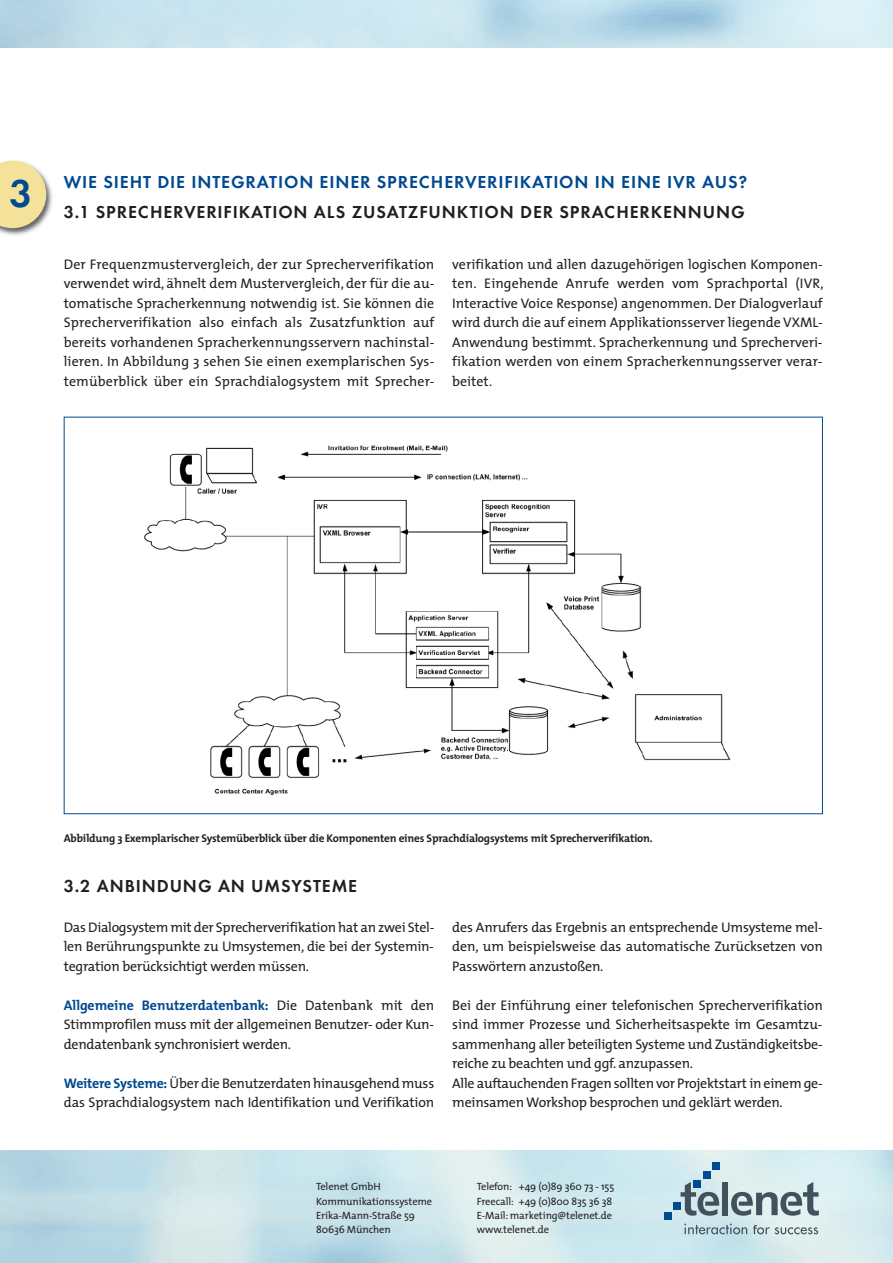
<style>
.page{position:relative;width:893px;height:1263px;background:#fff}
.page>*{position:absolute;margin:0;border:0;box-sizing:border-box;transform-origin:0 0}
.t1{font:600 40.35px "Futura T";color:#014990}
.t2{font:600 18px "Futura T";letter-spacing:.05em;color:#231f20}
.t3{font:600 18px "Futura T";letter-spacing:.05em;color:#014990}
.t4{font:13.95px/19.5px "The Mix";letter-spacing:-.015em;color:#231f20;text-align:justify}
.t5{font:700 11.25px "The Mix";letter-spacing:-.015em;color:#231f20}
.t6{font:10.5px/14.2px "The Mix";letter-spacing:-.01em;color:#231f20}
.s1{font-weight:700;color:#014990}
</style>
<div class="page">
<svg style="left:0;top:1150px;width:893px;height:113px"></svg>
<div style="left:722px;top:1182px;width:6px;height:33px;background:#41525c"></div>
<svg style="left:681px;top:1182px;width:38px;height:34px"></svg>
<svg style="left:731px;top:1182px;width:88px;height:34px"></svg>
<div style="left:664px;top:1212px;width:7px;height:7px;background:#014990"></div>
<div style="left:673px;top:1202px;width:8px;height:8px;background:#014990"></div>
<div style="left:694px;top:1180px;width:7px;height:7px;background:#014990"></div>
<div style="left:703px;top:1171px;width:7px;height:8px;background:#014990"></div>
<div style="left:712px;top:1163px;width:7px;height:7px;background:#014990"></div>
<svg style="left:684px;top:1223px;width:63px;height:11px"></svg>
<svg style="left:753px;top:1225px;width:65px;height:9px"></svg>
<img style="left:143px;top:445px;width:588px;height:350px">
<img style="left:0;top:160px;width:52px;height:75px">
<svg style="left:0;top:161px;width:46px;height:67px"></svg>
<h1 class="t1" style="left:9px;top:170px;width:24px">3</h1>
<p class="t3" style="left:64px;top:171px;width:685px">WIE SIEHT DIE INTEGRATION EINER SPRECHERVERIFIKATION IN EINE IVR AUS?</p>
<p class="t2" style="left:64px;top:201px;width:683px">3.1 SPRECHERVERIFIKATION ALS ZUSATZFUNKTION DER SPRACHERKENNUNG</p>
<p class="t4" style="left:64px;top:256px;width:372px">Der Frequenzmustervergleich, der zur Sprecherverifikation verwendet wird, ähnelt dem Mustervergleich, der für die au&shy;tomatische Spracherkennung notwendig ist. Sie können die Sprecherverifikation also einfach als Zusatzfunktion auf bereits vorhandenen Spracherkennungsservern nachinstal&shy;lieren. In Abbildung 3 sehen Sie einen exemplarischen Sys&shy;temüberblick über ein Sprachdialogsystem mit Sprecher-</p>
<p class="t4" style="left:452px;top:256px;width:373px">verifikation und allen dazugehörigen logischen Komponen&shy;ten. Eingehende Anrufe werden vom Sprachportal (IVR, Interactive Voice Response) angenommen. Der Dialogverlauf wird durch die auf einem Applikationsserver liegende VXML-Anwendung bestimmt. Spracherkennung und Sprecherveri&shy;fikation werden von einem Spracherkennungsserver verar&shy;beitet.</p>
<p class="t5" style="left:64px;top:834px;width:590px">Abbildung 3 Exemplarischer Systemüberblick über die Komponenten eines Sprachdialogsystems mit Sprecherverifikation.</p>
<p class="t2" style="left:64px;top:875px;width:295px">3.2 ANBINDUNG AN UMSYSTEME</p>
<p class="t4" style="left:64px;top:919px;width:372px">Das Dialogsystem mit der Sprecherverifikation hat an zwei Stel&shy;len Berührungspunkte zu Umsystemen, die bei der Systemin&shy;tegration berücksichtigt werden müssen.</p>
<p class="t4" style="left:64px;top:997px;width:372px"><span class="s1">Allgemeine Benutzerdatenbank:</span> Die Datenbank mit den Stimmprofilen muss mit der allgemeinen Benutzer- oder Kun&shy;dendatenbank synchronisiert werden.</p>
<p class="t4" style="left:64px;top:1075px;width:372px"><span class="s1">Weitere Systeme:</span> Über die Benutzerdaten hinausgehend muss das Sprachdialogsystem nach Identifikation und Verifikation</p>
<p class="t4" style="left:452px;top:919px;width:372px">des Anrufers das Ergebnis an entsprechende Umsysteme mel&shy;den, um beispielsweise das automatische Zurücksetzen von Passwörtern anzustoßen.</p>
<p class="t4" style="left:452px;top:997px;width:372px;text-align:left">Bei der Einführung einer telefonischen Sprecherverifikation sind immer Prozesse und Sicherheitsaspekte im Gesamtzu&shy;sammenhang aller beteiligten Systeme und Zuständigkeitsbe&shy;reiche zu beachten und ggf. anzupassen.<br>Alle auftauchenden Fragen sollten vor Projektstart in einem ge&shy;meinsamen Workshop besprochen und geklärt werden.</p>
<p class="t6" style="left:316px;top:1181px;width:118px">Telenet GmbH<br>Kommunikationssysteme<br>Erika-Mann-Straße 59<br>80636 München</p>
<p class="t6" style="left:477px;top:1181px;width:139px">Telefon: +49 (0)89 360 73 - 155<br>Freecall: +49 (0)800 835 36 38<br>E-Mail: marketing@telenet.de www.telenet.de</p>
</div>
